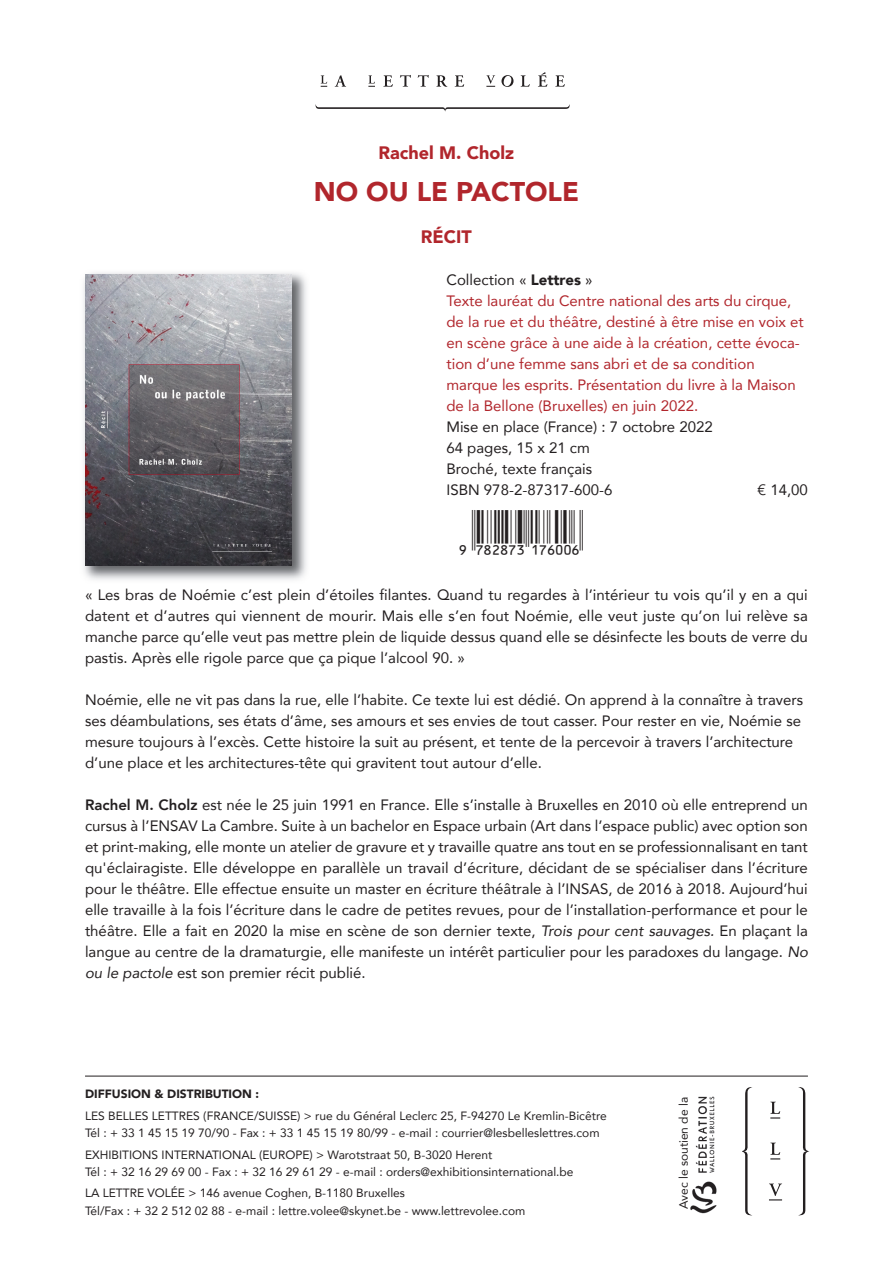
<style>
.page{position:relative;width:893px;height:1263px;background:#fff}
.page>*{position:absolute;margin:0;border:0;box-sizing:border-box;transform-origin:0 0}
.t1{font:45px "Ean Bwr P36";color:#231f20}
.t2{font:900 27px "Avenir";color:#b1262c}
.t3{font:900 18px "Avenir";color:#b1262c}
.t4{font:15px/21px "Avenir";color:#231f20}
.t5{font:15px/21px "Avenir";color:#b1262c}
.t6{font:12px/17.2px "Avenir";color:#231f20}
.t7{font:900 12px "Avenir";color:#231f20}
.s1{color:#231f20}
.s2{font-weight:900;color:#231f20}
.s3{font-weight:800}
.s4{font-style:italic}
</style>
<div class="page">
<img style="left:83px;top:273px;width:224px;height:307px">
<img style="left:85px;top:274px;width:207px;height:292px">
<svg style="left:770px;top:1142px;width:10px;height:17px"></svg>
<svg style="left:742px;top:1087px;width:10px;height:128px"></svg>
<svg style="left:798px;top:1087px;width:11px;height:128px"></svg>
<svg style="left:769px;top:1183px;width:13px;height:17px"></svg>
<svg style="left:770px;top:1102px;width:10px;height:16px"></svg>
<svg style="left:315px;top:104px;width:255px;height:7px"></svg>
<svg style="left:335px;top:75px;width:11px;height:12px"></svg>
<svg style="left:383px;top:75px;width:10px;height:12px"></svg>
<svg style="left:400px;top:75px;width:11px;height:12px"></svg>
<svg style="left:436px;top:75px;width:11px;height:12px"></svg>
<svg style="left:455px;top:75px;width:9px;height:12px"></svg>
<svg style="left:368px;top:75px;width:7px;height:12px"></svg>
<svg style="left:321px;top:75px;width:6px;height:12px"></svg>
<svg style="left:418px;top:75px;width:11px;height:12px"></svg>
<svg style="left:538px;top:72px;width:9px;height:15px"></svg>
<svg style="left:501px;top:75px;width:12px;height:12px"></svg>
<svg style="left:486px;top:75px;width:9px;height:12px"></svg>
<svg style="left:521px;top:75px;width:9px;height:12px"></svg>
<svg style="left:555px;top:75px;width:10px;height:12px"></svg>
<hr style="left:85px;top:1076px;width:723px;height:1px;background:#231f20">
<img style="left:690px;top:1096px;width:27px;height:118px">
<p class="t3" style="left:379px;top:141px;width:137px">RACHEL M. CHOLZ</p>
<h2 class="t2" style="left:314px;top:174px;width:267px">NO OU LE PACTOLE</h2>
<p class="t3" style="left:421px;top:225px;width:52px">RÉCIT</p>
<p class="t5" style="left:446px;top:270px;width:359px"><span class="s1">collection «</span> <span class="s2">LETTRES</span> <span class="s1">»<br></span>texte lauréat du centre national des arts du cirque, de la rue et du théâtre, destiné à être mise en voix et en scène grâce à une aide à la création, cette évoca&shy;tion d’une femme sans abri et de sa condition marque les esprits. Présentation du livre à la Maison de la Bellone (Bruxelles) en juin 2022.</p>
<p class="t4" style="left:446px;top:417px;width:268px">Mise en place (France) : 7 octobre 2022<br>64 pages, 15 x 21 cm<br>Broché, texte français<br>isBn 978-2-87317-600-6</p>
<p class="t4" style="left:757px;top:480px;width:52px">€ 14,00</p>
<h1 class="t1" style="left:446px;top:495px;width:138px">,!7IC8H3-bhgaag!</h1>
<p class="t4" style="left:85px;top:585px;width:724px;text-align:justify">« Les bras de noémie c’est plein d’étoiles filantes. Quand tu regardes à l’intérieur tu vois qu’il y en a qui datent et d’autres qui viennent de mourir. Mais elle s’en fout noémie, elle veut juste qu’on lui relève sa manche parce qu’elle veut pas mettre plein de liquide dessus quand elle se désinfecte les bouts de verre du pastis. Après elle rigole parce que ça pique l’alcool 90. »</p>
<p class="t4" style="left:85px;top:690px;width:720px">noémie, elle ne vit pas dans la rue, elle l’habite. ce texte lui est dédié. on apprend à la connaître à travers ses déambulations, ses états d’âme, ses amours et ses envies de tout casser. Pour rester en vie, noémie se mesure toujours à l’excès. cette histoire la suit au présent, et tente de la percevoir à travers l’architecture d’une place et les architectures-tête qui gravitent tout autour d’elle.</p>
<p class="t4" style="left:85px;top:795px;width:724px;text-align:justify"><span class="s3">Rachel M. Cholz</span> est née le 25 juin 1991 en France. elle s’installe à Bruxelles en 2010 où elle entreprend un cursus à l’ensAv La cambre. suite à un bachelor en espace urbain (Art dans l’espace public) avec option son et print-making, elle monte un atelier de gravure et y travaille quatre ans tout en se professionnalisant en tant qu'éclairagiste. elle développe en parallèle un travail d’écriture, décidant de se spécialiser dans l’écriture pour le théâtre. elle effectue ensuite un master en écriture théâtrale à l’insAs, de 2016 à 2018. Aujourd’hui elle travaille à la fois l’écriture dans le cadre de petites revues, pour de l’installation-performance et pour le théâtre. elle a fait en 2020 la mise en scène de son dernier texte, <span class="s4">Trois pour cent sauvages.</span> en plaçant la langue au centre de la dramaturgie, elle manifeste un intérêt particulier pour les paradoxes du langage. <span class="s4">No ou le pactole</span> est son premier récit publié.</p>
<p class="t7" style="left:85px;top:1086px;width:175px">DIFFUSION &amp; DISTRIBUTION :</p>
<p class="t6" style="left:85px;top:1107px;width:523px">Les BeLLes Lettres (FrAnce/suisse) &gt; rue du Général Leclerc 25, F-94270 Le Kremlin-Bicêtre tél : + 33 1 45 15 19 70/90 - Fax : + 33 1 45 15 19 80/99 - e-mail : courrier@lesbelleslettres.com</p>
<p class="t6" style="left:85px;top:1146px;width:490px">exhiBitions internAtionAL (euroPe) &gt; Warotstraat 50, B-3020 herent<br>tél : + 32 16 29 69 00 - Fax : + 32 16 29 61 29 - e-mail : orders@exhibitionsinternational.be</p>
<p class="t6" style="left:85px;top:1185px;width:442px">LA Lettre voLÉe &gt; 146 avenue coghen, B-1180 Bruxelles<br>tél/Fax : + 32 2 512 02 88 - e-mail : lettre.volee@skynet.be - www.lettrevolee.com</p>
<p class="t6" style="left:675px;top:1209px;width:113px;rotate:-90deg">Avec le soutien de la</p>
</div>
